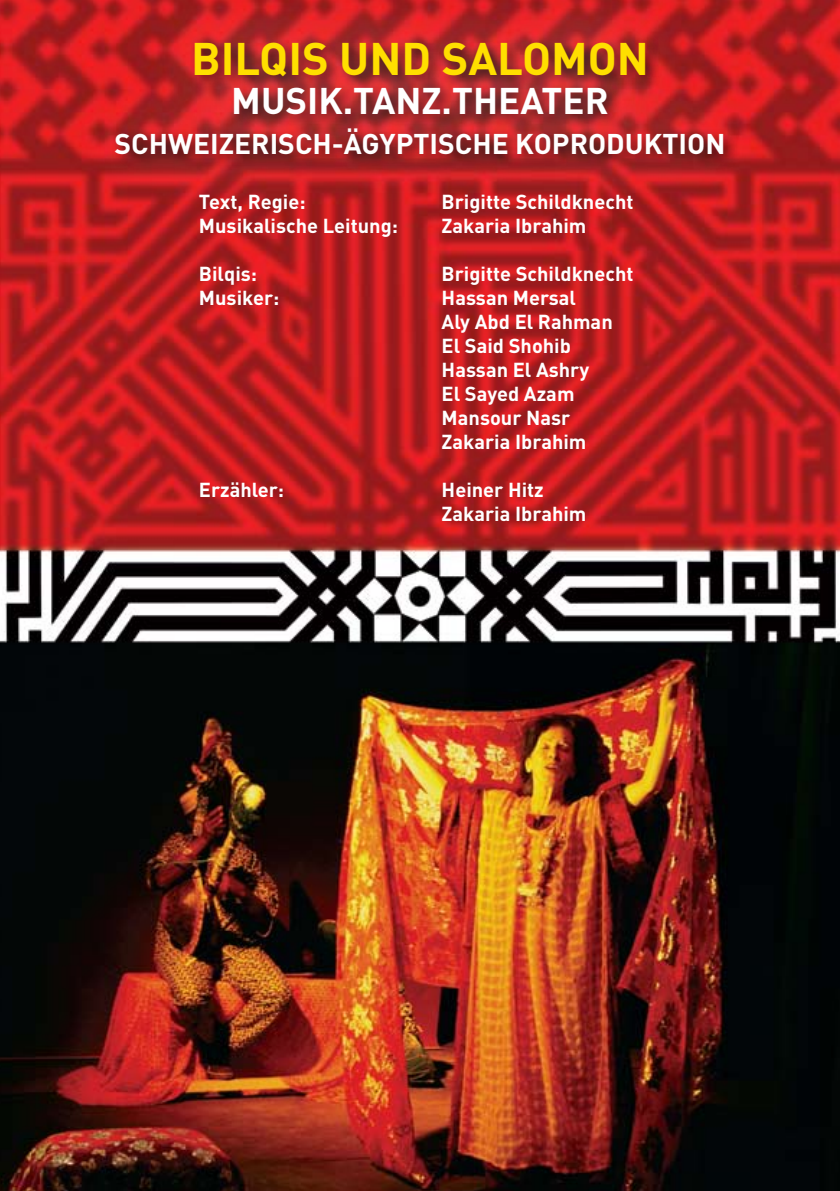
<style>
.page{position:relative;width:840px;height:1191px;background:#fff}
.page>*{position:absolute;margin:0;border:0;box-sizing:border-box;transform-origin:0 0}
.t1{font:700 45.2px "DIN";color:#ffdf00}
.t2{font:700 36.6px "DIN";color:#fff}
.t3{font:700 28.2px "DIN";color:#fff}
.t4{font:700 20px/24px "DIN";color:#fff}
</style>
<div class="page">
<img style="left:0;top:0;width:839px;height:1191px">
<div style="left:53px;top:0;width:786px;height:257px;background:#fff;opacity:.33"></div>
<h1 class="t1" style="left:191px;top:29px;width:459px">Bilqis und Salomon</h1>
<h2 class="t2" style="left:231px;top:77px;width:378px">M usik.Tanz.Theater</h2>
<h3 class="t3" style="left:114px;top:125px;width:612px">Schweizerisch-Ägyptische Koproduktion</h3>
<p class="t4" style="left:199px;top:188px;width:108px">Text, Regie:</p>
<p class="t4" style="left:441px;top:188px;width:193px">Brigitte Schildknecht</p>
<p class="t4" style="left:199px;top:212px;width:227px">M usikalische Leitung: Z</p>
<p class="t4" style="left:452px;top:212px;width:135px">akaria Ibrahim</p>
<p class="t4" style="left:199px;top:260px;width:60px">Bilqis:</p>
<p class="t4" style="left:441px;top:260px;width:193px">Brigitte Schildknecht</p>
<p class="t4" style="left:199px;top:284px;width:82px">M usiker:</p>
<p class="t4" style="left:441px;top:284px;width:172px">Hassan Mersal<br>Aly Abd El Rahman<br>El Said Shohib<br>Hassan El Ashry<br>E l Sayed Azam<br>Mansour Nasr<br>Zakaria Ibrahim</p>
<p class="t4" style="left:199px;top:476px;width:87px">Erzähler:</p>
<p class="t4" style="left:441px;top:476px;width:146px">Heiner H itz<br>Zakaria Ibrahim</p>
</div>
